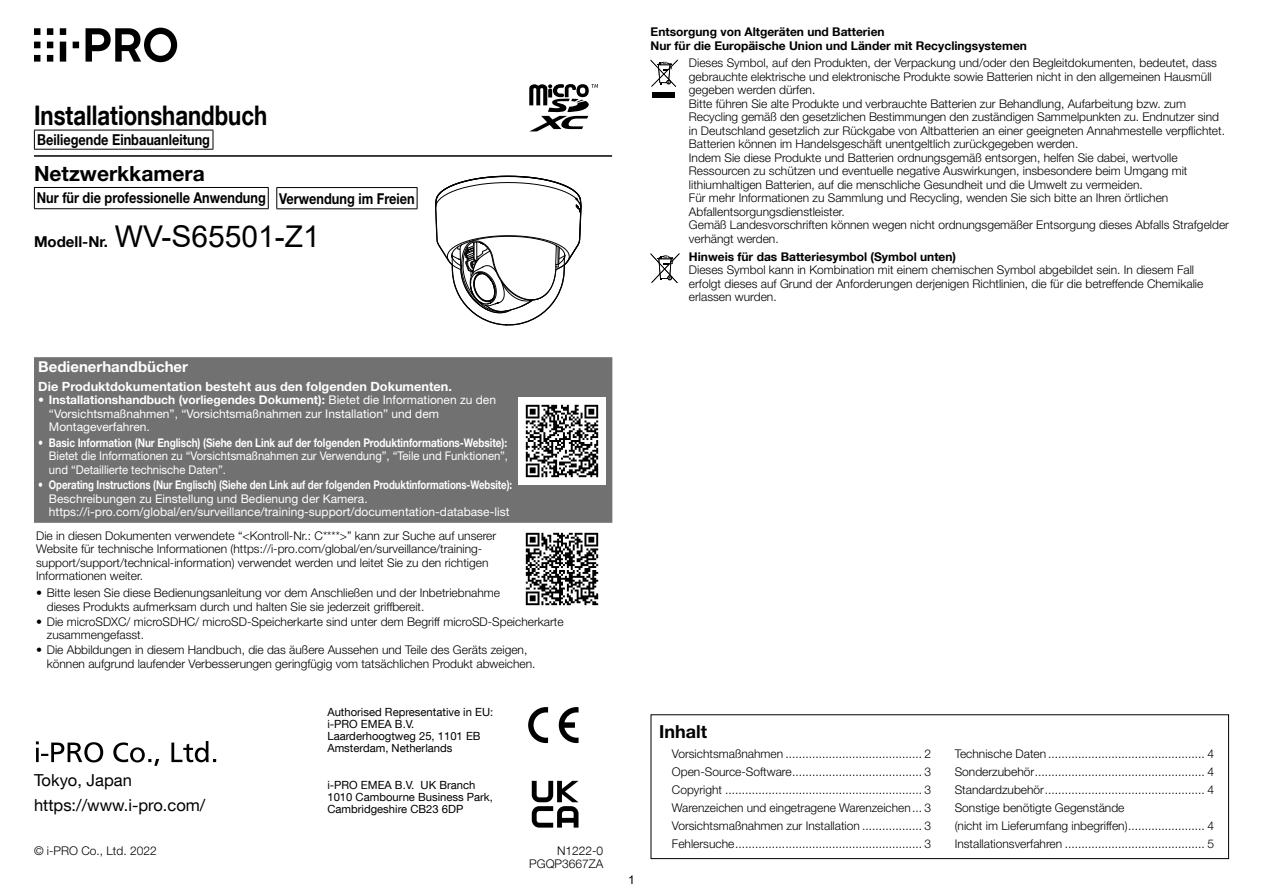
<style>
.page{position:relative;width:1263px;height:893px;background:#fff}
.page>*{position:absolute;margin:0;border:0;box-sizing:border-box;transform-origin:0 0}
.t1{font:30px "Arial";color:#000}
.t2{font:700 27px "Helvetica Neue LT Com";color:#000;scale:.82 1}
.t3{font:700 21px "Helvetica Neue LT Std";color:#000}
.t4{font:700 18px "Helvetica Neue LT Std";color:#000}
.t5{font:16.5px/25px "Helvetica Neue LT Com";color:#000}
.t6{font:700 15px "Helvetica Neue LT Std";color:#000;scale:.85 1}
.t7{font:700 15px "Helvetica Neue LT Com";color:#000;scale:.85 1}
.t8{font:700 15px "Helvetica Neue LT Std";color:#fff}
.t9{font:700 15px "Helvetica Neue LT Com";color:#000}
.t10{font:700 12.75px "Helvetica Neue LT Std";color:#fff}
.t11{font:300 12px/13.5px "Helvetica Neue LT Std";color:#000}
.t12{font:12px/13.5px "Helvetica Neue LT Std";color:#fff}
.t13{font:700 12px/13.5px "Helvetica Neue LT Com";color:#000}
.t14{font:12px/13.5px "Helvetica Neue LT Std";color:#fff;scale:.94 1}
.t15{font:700 12px "Helvetica Neue LT Std";letter-spacing:-.005em;color:#fff;scale:.8 1}
.t16{font:700 12px "Helvetica Neue LT Std";letter-spacing:-.005em;color:#fff;scale:.83 1}
.t17{font:300 12px "Helvetica Neue LT Com";color:#000}
.t18{font:12px "Arial";color:#000}
.t19{font:12px "Helvetica Neue LT Std";color:#fff;scale:.83 1}
.t20{font:12px "Helvetica Neue LT Std";color:#fff;scale:.8 1}
.t21{font:11.25px/12px "Helvetica Neue LT Com";color:#000}
.s1{font-weight:700}
</style>
<div class="page">
<svg style="left:34px;top:28px;width:143px;height:34px"></svg>
<hr style="left:34px;top:155px;width:578px;height:2px;background:#000">
<hr style="left:34px;top:130px;width:179px;height:1px;background:#000">
<svg style="left:34px;top:130px;width:1px;height:19px"></svg>
<svg style="left:213px;top:130px;width:1px;height:19px"></svg>
<hr style="left:34px;top:149px;width:179px;height:1px;background:#000">
<svg style="left:529px;top:84px;width:69px;height:47px"></svg>
<div style="left:651px;top:714px;width:578px;height:145px;border:1px solid #000"></div>
<div style="left:34px;top:357px;width:578px;height:166px;background:#727171"></div>
<img style="left:519px;top:397px;width:87px;height:87px">
<img style="left:525px;top:532px;width:74px;height:74px">
<svg style="left:651px;top:60px;width:27px;height:27px"></svg>
<div style="left:653px;top:92px;width:22px;height:6px;background:#000"></div>
<svg style="left:651px;top:253px;width:28px;height:30px"></svg>
<hr style="left:34px;top:187px;width:235px;height:1px;background:#000">
<svg style="left:34px;top:188px;width:1px;height:20px"></svg>
<svg style="left:268px;top:188px;width:1px;height:20px"></svg>
<hr style="left:34px;top:208px;width:235px;height:1px;background:#000">
<hr style="left:276px;top:187px;width:141px;height:1px;background:#000">
<svg style="left:276px;top:188px;width:1px;height:20px"></svg>
<svg style="left:417px;top:188px;width:1px;height:20px"></svg>
<hr style="left:276px;top:208px;width:141px;height:1px;background:#000">
<svg style="left:36px;top:741px;width:180px;height:25px"></svg>
<svg style="left:559px;top:707px;width:19px;height:36px"></svg>
<svg style="left:528px;top:707px;width:20px;height:36px"></svg>
<svg style="left:532px;top:781px;width:46px;height:47px"></svg>
<svg style="left:435px;top:175px;width:147px;height:151px"></svg>
<h2 class="t2" style="left:34px;top:99px;width:286px">Installationshandbuch</h2>
<p class="t7" style="left:37px;top:130px;width:205px">Beiliegende Einbauanleitung</p>
<h3 class="t3" style="left:34px;top:161px;width:172px">Netzwerkkamera</h3>
<p class="t6" style="left:37px;top:189px;width:271px">Nur für die professionelle Anwendung</p>
<p class="t6" style="left:279px;top:189px;width:161px">Verwendung im Freien</p>
<h1 class="t1" style="left:115px;top:216px;width:207px">WV S- 65501-Z1</h1>
<p class="t9" style="left:34px;top:232px;width:76px">Modell-Nr.</p>
<p class="t8" style="left:38px;top:358px;width:151px">Bedienerhandbücher</p>
<p class="t10" style="left:38px;top:378px;width:415px">Die Produktdokumentation besteht aus den folgenden Dokumenten.</p>
<p class="t12" style="left:49px;top:393px;width:449px;text-indent:-11px">• <span class="s1">Installationshandbuch (vorliegendes Dokument :)</span> Bietet die Informationen zu den “Vorsichtsmaßnahmen “,” Vorsichtsmaßnahmen zur Installation” und dem<br>Montageverfahren.</p>
<p class="t16" style="left:49px;top:435px;width:554px">Basic Information (Nur Englisch) (Siehe den Link auf der folgenden Produktinformations-Website :(</p>
<p class="t19" style="left:38px;top:435px;width:7px">•</p>
<p class="t14" style="left:49px;top:449px;width:490px">Bietet die Informationen zu “Vorsichtsmaßnahmen zur Verwendung “,” Teile und Funktionen ,“ und “Detaillierte technische Daten .“</p>
<p class="t15" style="left:49px;top:478px;width:581px">Operating Instructions (Nur Englisch) (Siehe den Link auf der folgenden Produktinformations-Website :(</p>
<p class="t20" style="left:38px;top:478px;width:8px">•</p>
<p class="t12" style="left:49px;top:492px;width:462px">Beschreibungen zu Einstellung und Bedienung der Kamera.<br>https:// -i pro.com/global/en/surveillance/training-support/documentation-database-list</p>
<p class="t11" style="left:36px;top:529px;width:462px">Die in diesen Dokumenten verwendete “&lt;Kontroll-Nr C.: ****&gt;” kann zur Suche auf unserer</p>
<p class="t11" style="left:36px;top:556px;width:454px">support/support/technical-information) verwendet werden und leitet Sie zu den richtigen</p>
<p class="t11" style="left:36px;top:542px;width:448px">Website für technische Informationen (https:// -i pro.com/global/en/surveillance/training-</p>
<p class="t11" style="left:36px;top:569px;width:108px">Informationen weiter.</p>
<p class="t11" style="left:47px;top:586px;width:455px;text-indent:-11px">• Bitte lesen Sie diese Bedienungsanleitung vor dem Anschließen und der Inbetriebnahme dieses Produkts aufmerksam durch und halten Sie sie jederzeit griffbereit.</p>
<p class="t11" style="left:47px;top:615px;width:518px;text-indent:-11px">• Die microSDXC/ microSDHC/ microSD-Speicherkarte sind unter dem Begriff microSD-Speicherkarte zusammengefasst.</p>
<p class="t11" style="left:47px;top:643px;width:490px;text-indent:-11px">• Die Abbildungen in diesem Handbuch, die das äußere Aussehen und Teile des Geräts zeigen, können aufgrund laufender Verbesserungen geringfügig vom tatsächlichen Produkt abweichen.</p>
<h3 class="t5" style="left:34px;top:767px;width:173px">Tokyo, Japan https://www -i. pro.com/</h3>
<p class="t11" style="left:34px;top:843px;width:124px">© -i PRO Co., Ltd. 2022</p>
<p class="t21" style="left:327px;top:705px;width:167px">Authorised Representative in EU: -i PRO EMEA B .V.<br>Laarderhoogtweg 25, 1101 EB<br>Amsterdam, Netherlands</p>
<p class="t21" style="left:421px;top:779px;width:56px">UK Branch</p>
<p class="t21" style="left:327px;top:779px;width:167px">-i PRO EMEA B .V.<br>1010 Cambourne Business Park,<br>Cambridgeshire CB23 6DP</p>
<p class="t17" style="left:557px;top:843px;width:48px">N1222-0</p>
<p class="t11" style="left:529px;top:857px;width:76px">PGQP3667ZA</p>
<p class="t13" style="left:651px;top:25px;width:378px">Entsorgung von Altgeräten und Batterien<br>Nur für die Europäische Union und Länder mit Recyclingsystemen</p>
<p class="t11" style="left:689px;top:56px;width:542px">Dieses Symbol, auf den Produkten, der Verpackung und/oder den Begleitdokumenten, bedeutet, dass gebrauchte elektrische und elektronische Produkte sowie Batterien nicht in den allgemeinen Hausmüll gegeben werden dürfen.<br>Bitte führen Sie alte Produkte und verbrauchte Batterien zur Behandlung, Aufarbeitung bzw. zum Recycling gemäß den gesetzlichen Bestimmungen den zuständigen Sammelpunkten zu. Endnutzer sind in Deutschland gesetzlich zur Rückgabe von Altbatterien an einer geeigneten Annahmestelle verpflichtet.<br>Batterien können im Handelsgeschäft unentgeltlich zurückgegeben werden.<br>Indem Sie diese Produkte und Batterien ordnungsgemäß entsorgen, helfen Sie dabei, wertvolle Ressourcen zu schützen und eventuelle negative Auswirkungen, insbesondere beim Umgang mit lithiumhaltigen Batterien, auf die menschliche Gesundheit und die Umwelt zu vermeiden.<br>Für mehr Informationen zu Sammlung und Recycling, wenden Sie sich bitte an Ihren örtlichen Abfallentsorgungsdienstleister.<br>Gemäß Landesvorschriften können wegen nicht ordnungsgemäßer Entsorgung dieses Abfalls Strafgelder verhängt werden.</p>
<p class="t13" style="left:689px;top:249px;width:269px">Hinweis für das Batteriesymbol (Symbol unten(</p>
<p class="t11" style="left:689px;top:263px;width:516px">Dieses Symbol kann in Kombination mit einem chemischen Symbol abgebildet sein In. diesem Fall erfolgt dieses auf Grund der Anforderungen derjenigen Richtlinien, die für die betreffende Chemikalie erlassen wurden.</p>
<p class="t18" style="left:628px;top:872px;width:8px">1</p>
<h3 class="t4" style="left:659px;top:720px;width:49px">Inhalt</h3>
<p class="t11" style="left:672px;top:745px;width:261px;line-height:18px;text-align:justify">Vorsichtsmaßnahmen ......................................... 2<br>Open-Source-Software....................................... 3<br>Copyright ........................................................... 3<br>Warenzeichen und eingetragene Warenzeichen... 3<br>Vorsichtsmaßnahmen zur Installation .................. 3<br>Fehlersuche........................................................ 3</p>
<p class="t11" style="left:955px;top:745px;width:261px;line-height:18px">Technische Daten............................................... 4<br>Sonderzubehör................................................... 4<br>Standardzubehör................................................ 4<br>Sonstige benötigte Gegenstände<br>(nicht im Lieferumfang inbegriffen(....................... 4<br>Installationsverfahren .......................................... 5</p>
</div>
